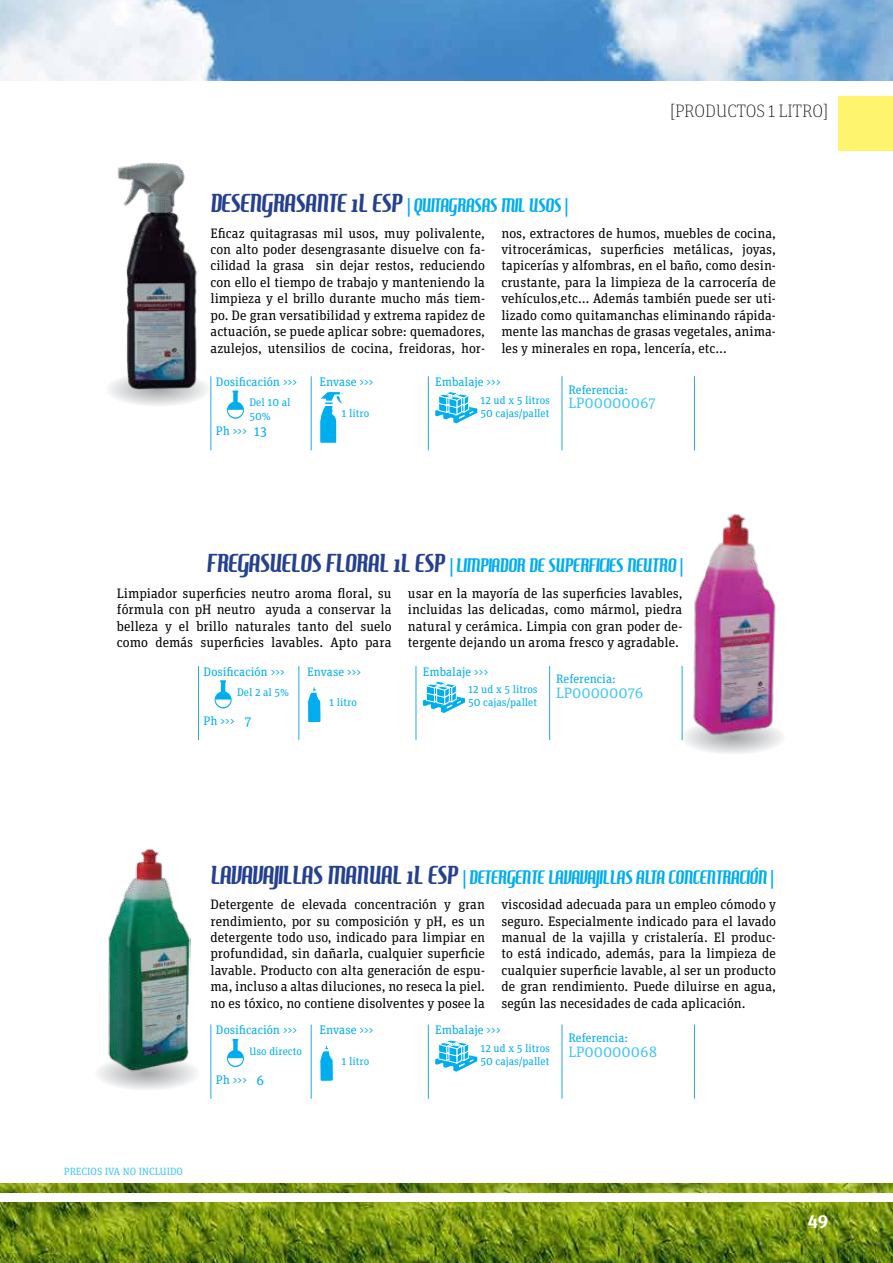
<style>
.page{position:relative;width:893px;height:1263px;background:#fff}
.page>*{position:absolute;margin:0;border:0;box-sizing:border-box;transform-origin:0 0}
.t1{font:18.6px "Hamburger Heaven";color:#00adef}
.t2{font:100 18px "Unit Slab Pro";color:#000}
.t3{font:700 18px "Unit Slab Pro";color:#fff}
.t4{font:15px "Unit Slab Pro";color:#43c7f4}
.t5{font:13.65px/16.4px "Unit Slab Pro";color:#000;text-align:justify}
.t6{font:13.5px "Unit Slab Pro";color:#00adef}
.t7{font:12.3px "Unit Slab Pro";color:#00adef}
.t8{font:10.95px/13.2px "Unit Slab Pro";color:#00adef}
.t9{font:10.5px "Unit Slab Pro";color:#43c7f4}
.s1{font-size:24.6px;color:#24408e}
</style>
<div class="page">
<img style="left:0;top:1184px;width:893px;height:79px">
<div style="left:0;top:1193px;width:893px;height:8px;background:#fff"></div>
<img style="left:0;top:0;width:893px;height:80px">
<svg style="left:227px;top:1039px;width:17px;height:28px"></svg>
<svg style="left:435px;top:1040px;width:42px;height:32px"></svg>
<hr style="left:210px;top:1024px;width:1px;height:75px;background:#27a9e1">
<hr style="left:311px;top:1024px;width:1px;height:75px;background:#27a9e1">
<hr style="left:428px;top:1024px;width:1px;height:75px;background:#27a9e1">
<hr style="left:562px;top:1024px;width:1px;height:75px;background:#27a9e1">
<hr style="left:694px;top:1024px;width:1px;height:75px;background:#27a9e1">
<svg style="left:319px;top:1046px;width:15px;height:36px"></svg>
<svg style="left:215px;top:680px;width:17px;height:28px"></svg>
<svg style="left:423px;top:681px;width:42px;height:32px"></svg>
<hr style="left:198px;top:666px;width:1px;height:74px;background:#27a9e1">
<hr style="left:298px;top:666px;width:1px;height:74px;background:#27a9e1">
<hr style="left:416px;top:666px;width:1px;height:74px;background:#27a9e1">
<hr style="left:549px;top:666px;width:1px;height:74px;background:#27a9e1">
<hr style="left:682px;top:666px;width:1px;height:74px;background:#27a9e1">
<svg style="left:307px;top:686px;width:14px;height:37px"></svg>
<div style="left:839px;top:96px;width:54px;height:55px;background:#fff46d"></div>
<img style="left:116px;top:162px;width:82px;height:229px">
<img style="left:100px;top:849px;width:90px;height:230px">
<img style="left:686px;top:514px;width:97px;height:228px">
<svg style="left:227px;top:390px;width:17px;height:29px"></svg>
<svg style="left:435px;top:391px;width:42px;height:32px"></svg>
<hr style="left:210px;top:376px;width:1px;height:74px;background:#27a9e1">
<hr style="left:311px;top:376px;width:1px;height:74px;background:#27a9e1">
<hr style="left:428px;top:376px;width:1px;height:74px;background:#27a9e1">
<hr style="left:562px;top:376px;width:1px;height:74px;background:#27a9e1">
<hr style="left:694px;top:376px;width:1px;height:74px;background:#27a9e1">
<svg style="left:319px;top:391px;width:25px;height:53px"></svg>
<h2 class="t2" style="left:670px;top:100px;width:160px">[PRODUCTOS 1 LITRO]</h2>
<h1 class="t1" style="left:210px;top:195px;width:359px"><span class="s1">DESENGRASANTE 1L ESP</span> | QUITAGRASAS MIL USOS |</h1>
<p class="t5" style="left:210px;top:224px;width:276px">Eficaz quitagrasas mil usos, muy polivalente, con alto poder desengrasante disuelve con fa&shy;cilidad la grasa sin dejar restos, reduciendo con ello el tiempo de trabajo y manteniendo la limpieza y el brillo durante mucho más tiem&shy;po. De gran versatibilidad y extrema rapidez de actuación, se puede aplicar sobre: quemadores, azulejos, utensilios de cocina, freidoras, hor-</p>
<p class="t5" style="left:501px;top:224px;width:276px">nos, extractores de humos, muebles de cocina, vitrocerámicas, superficies metálicas, joyas, tapicerías y alfombras, en el baño, como desin&shy;crustante, para la limpieza de la carrocería de vehículos,etc… Además también puede ser uti&shy;lizado como quitamanchas eliminando rápida&shy;mente las manchas de grasas vegetales, anima&shy;les y minerales en ropa, lencería, etc…</p>
<p class="t7" style="left:216px;top:373px;width:83px">Dosificación &gt;&gt;&gt;</p>
<p class="t8" style="left:249px;top:396px;width:43px">Del 10 al<br>50%</p>
<p class="t8" style="left:341px;top:406px;width:29px">1 litro</p>
<p class="t7" style="left:320px;top:373px;width:56px">Envase &gt;&gt;&gt;</p>
<p class="t7" style="left:435px;top:373px;width:67px">Embalaje &gt;&gt;&gt;</p>
<p class="t8" style="left:480px;top:393px;width:71px">12 ud x 5 litros<br>50 cajas/pallet</p>
<p class="t7" style="left:216px;top:423px;width:33px">Ph &gt;&gt;&gt;</p>
<p class="t6" style="left:254px;top:423px;width:15px">13</p>
<p class="t7" style="left:568px;top:381px;width:61px">Referencia:</p>
<p class="t4" style="left:568px;top:393px;width:89px">LP00000067</p>
<h1 class="t1" style="left:207px;top:555px;width:477px"><span class="s1">FREGASUELOS FLORAL 1L ESP</span> | LIMPIADOR DE SUPERFICIES NEUTRO |</h1>
<p class="t5" style="left:117px;top:585px;width:276px">Limpiador superficies neutro aroma floral, su fórmula con pH neutro ayuda a conservar la belleza y el brillo naturales tanto del suelo como demás superficies lavables. Apto para</p>
<p class="t5" style="left:408px;top:585px;width:276px">usar en la mayoría de las superficies lavables, incluidas las delicadas, como mármol, piedra natural y cerámica. Limpia con gran poder de&shy;tergente dejando un aroma fresco y agradable.</p>
<p class="t7" style="left:204px;top:663px;width:83px">Dosificación &gt;&gt;&gt;</p>
<p class="t8" style="left:237px;top:685px;width:54px">Del 2 al 5%</p>
<p class="t7" style="left:204px;top:712px;width:33px">Ph &gt;&gt;&gt;</p>
<p class="t6" style="left:245px;top:712px;width:8px">7</p>
<p class="t7" style="left:307px;top:663px;width:56px">Envase &gt;&gt;&gt;</p>
<p class="t7" style="left:423px;top:663px;width:67px">Embalaje &gt;&gt;&gt;</p>
<p class="t8" style="left:329px;top:696px;width:29px">1 litro</p>
<p class="t8" style="left:468px;top:683px;width:71px">12 ud x 5 litros<br>50 cajas/pallet</p>
<p class="t7" style="left:556px;top:671px;width:61px">Referencia:</p>
<p class="t4" style="left:556px;top:683px;width:89px">LP00000076</p>
<h1 class="t1" style="left:210px;top:866px;width:564px"><span class="s1">LAVAVAJILLAS MANUAL 1L ESP</span> | DETERGENTE LAVAVAJILLAS ALTA CONCENTRACIÓN |</h1>
<p class="t5" style="left:210px;top:896px;width:276px">Detergente de elevada concentración y gran rendimiento, por su composición y pH, es un detergente todo uso, indicado para limpiar en profundidad, sin dañarla, cualquier superficie lavable. Producto con alta generación de espu&shy;ma, incluso a altas diluciones, no reseca la piel. no es tóxico, no contiene disolventes y posee la</p>
<p class="t5" style="left:501px;top:896px;width:276px">viscosidad adecuada para un empleo cómodo y seguro. Especialmente indicado para el lavado manual de la vajilla y cristalería. El produc&shy;to está indicado, además, para la limpieza de cualquier superficie lavable, al ser un producto de gran rendimiento. Puede diluirse en agua, según las necesidades de cada aplicación.</p>
<p class="t7" style="left:568px;top:1029px;width:61px">Referencia:</p>
<p class="t4" style="left:568px;top:1041px;width:90px">LP00000068</p>
<p class="t7" style="left:216px;top:1022px;width:83px">Dosificación &gt;&gt;&gt;</p>
<p class="t8" style="left:249px;top:1044px;width:54px">Uso directo</p>
<p class="t7" style="left:320px;top:1022px;width:56px">Envase &gt;&gt;&gt;</p>
<p class="t7" style="left:435px;top:1022px;width:67px">Embalaje &gt;&gt;&gt;</p>
<p class="t8" style="left:480px;top:1041px;width:71px">12 ud x 5 litros<br>50 cajas/pallet</p>
<p class="t8" style="left:341px;top:1054px;width:29px">1 litro</p>
<p class="t9" style="left:64px;top:1164px;width:121px">PRECIOS IVA NO INCLUIDO</p>
<p class="t7" style="left:216px;top:1071px;width:33px">Ph &gt;&gt;&gt;</p>
<p class="t6" style="left:257px;top:1071px;width:9px">6</p>
<h2 class="t3" style="left:808px;top:1207px;width:22px">49</h2>
</div>
